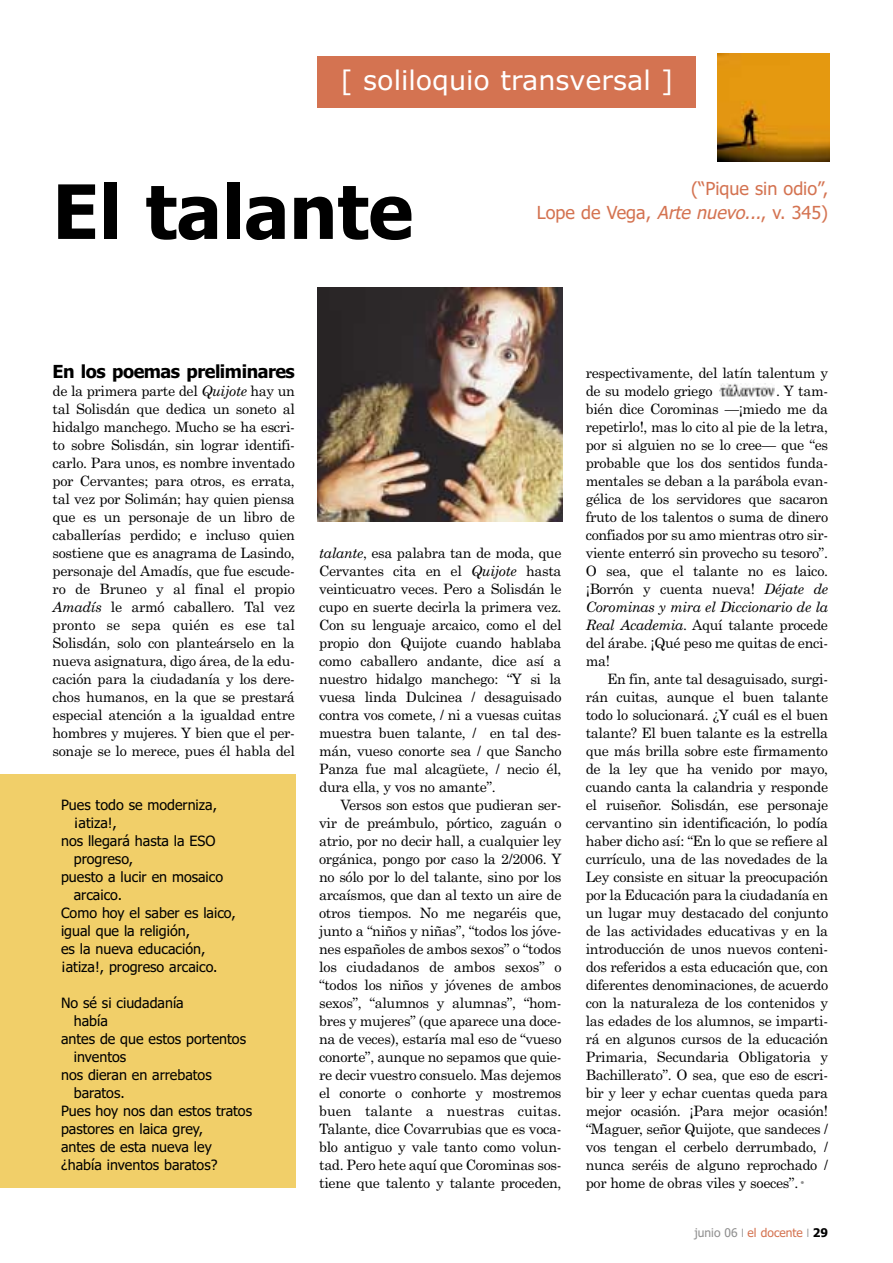
<style>
.page{position:relative;width:893px;height:1263px;background:#fff}
.page>*{position:absolute;margin:0;border:0;box-sizing:border-box;transform-origin:0 0}
.t1{font:700 75px "Tahoma";color:#000}
.t2{font:27px "Verdana";color:#fff}
.t3{font:18px/24px "Tahoma";color:#d47351;text-align:right}
.t4{font:700 18px "Tahoma";letter-spacing:-.025em;color:#000}
.t5{font:14.25px/18px "Century Schoolbook";letter-spacing:-.02em;color:#000;text-align:justify}
.t6{font:14.25px "Tahoma";color:#000}
.t7{font:12px "Tahoma";color:#d47351}
.s1{font-style:italic}
.s2{color:#8f8f8f}
.s3{font-weight:700;color:#000}
</style>
<div class="page">
<img style="left:717px;top:54px;width:112px;height:108px">
<div style="left:317px;top:56px;width:379px;height:52px;background:#d47351"></div>
<div style="left:0;top:774px;width:296px;height:414px;background:#f1cf69"></div>
<img style="left:317px;top:288px;width:246px;height:234px">
<img style="left:719px;top:384px;width:55px;height:13px">
<h2 class="t2" style="left:340px;top:69px;width:334px">[ soliloquio transversal ]</h2>
<h1 class="t1" style="left:53px;top:182px;width:362px">El talante</h1>
<p class="t3" style="left:537px;top:178px;width:293px">(“Pique sin odio”,<br>Lope de Vega, <span class="s1">Arte nuevo...</span>, v. 345)</p>
<p class="t4" style="left:53px;top:364px;width:244px">En los poemas preliminares</p>
<p class="t5" style="left:53px;top:383px;width:244px">de la primera parte del <span class="s1">Quijote</span> hay un tal Solisdán que dedica un soneto al hidalgo manchego. Mucho se ha escri&shy;to sobre Solisdán, sin lograr identifi&shy;carlo. Para unos, es nombre inventado por Cervantes; para otros, es errata, tal vez por Solimán; hay quien piensa que es un personaje de un libro de caballerías perdido; e incluso quien sostiene que es anagrama de Lasindo, personaje del Amadís, que fue escude&shy;ro de Bruneo y al final el propio <span class="s1">Amadís</span> le armó caballero. Tal vez pronto se sepa quién es ese tal Solisdán, solo con planteárselo en la nueva asignatura, digo área, de la edu&shy;cación para la ciudadanía y los dere&shy;chos humanos, en la que se prestará especial atención a la igualdad entre hombres y mujeres. Y bien que el per&shy;sonaje se lo merece, pues él habla del</p>
<p class="t6" style="left:61px;top:799px;width:157px">Pues todo se moderniza,</p>
<p class="t6" style="left:74px;top:817px;width:45px">¡atiza!,</p>
<p class="t6" style="left:61px;top:835px;width:156px">nos llegará hasta la ESO</p>
<p class="t6" style="left:74px;top:853px;width:61px">progreso,</p>
<p class="t6" style="left:61px;top:871px;width:164px">puesto a lucir en mosaico</p>
<p class="t6" style="left:74px;top:889px;width:50px">arcaico.</p>
<p class="t6" style="left:61px;top:907px;width:176px">Como hoy el saber es laico,</p>
<p class="t6" style="left:61px;top:925px;width:130px">igual que la religión,</p>
<p class="t6" style="left:61px;top:943px;width:146px">es la nueva educación,</p>
<p class="t6" style="left:61px;top:961px;width:158px">¡atiza!, progreso arcaico.</p>
<p class="t6" style="left:61px;top:997px;width:124px">No sé si ciudadanía</p>
<p class="t6" style="left:74px;top:1015px;width:36px">había</p>
<p class="t6" style="left:61px;top:1033px;width:186px">antes de que estos portentos</p>
<p class="t6" style="left:74px;top:1051px;width:54px">inventos</p>
<p class="t6" style="left:61px;top:1069px;width:152px">nos dieran en arrebatos</p>
<p class="t6" style="left:74px;top:1087px;width:52px">baratos.</p>
<p class="t6" style="left:61px;top:1105px;width:192px">Pues hoy nos dan estos tratos</p>
<p class="t6" style="left:61px;top:1123px;width:143px">pastores en laica grey,</p>
<p class="t6" style="left:61px;top:1141px;width:152px">antes de esta nueva ley</p>
<p class="t6" style="left:61px;top:1159px;width:158px">¿había inventos baratos?</p>
<p class="t5" style="left:319px;top:545px;width:244px"><span class="s1">talante</span>, esa palabra tan de moda, que Cervantes cita en el <span class="s1">Quijote</span> hasta veinticuatro veces. Pero a Solisdán le cupo en suerte decirla la primera vez.<br>Con su lenguaje arcaico, como el del propio don Quijote cuando hablaba como caballero andante, dice así a nuestro hidalgo manchego: “Y si la vuesa linda Dulcinea / desaguisado contra vos comete, / ni a vuesas cuitas muestra buen talante, / en tal des&shy;mán, vueso conorte sea / que Sancho Panza fue mal alcagüete, / necio él, dura ella, y vos no amante”.</p>
<p class="t5" style="left:319px;top:797px;width:244px;text-indent:21px">Versos son estos que pudieran ser&shy;vir de preámbulo, pórtico, zaguán o atrio, por no decir hall, a cualquier ley orgánica, pongo por caso la 2/2006. Y no sólo por lo del talante, sino por los arcaísmos, que dan al texto un aire de otros tiempos. No me negaréis que, junto a “niños y niñas”, “todos los jóve&shy;nes españoles de ambos sexos” o “todos los ciudadanos de ambos sexos” o “todos los niños y jóvenes de ambos sexos”, “alumnos y alumnas”, “hom&shy;bres y mujeres” (que aparece una doce&shy;na de veces), estaría mal eso de “vueso conorte”, aunque no sepamos que quie&shy;re decir vuestro consuelo. Mas dejemos el conorte o conhorte y mostremos buen talante a nuestras cuitas.<br>Talante, dice Covarrubias que es voca&shy;blo antiguo y vale tanto como volun&shy;tad. Pero hete aquí que Corominas sos&shy;tiene que talento y talante proceden,</p>
<p class="t5" style="left:585px;top:365px;width:244px">respectivamente, del latín talentum y de su modelo griego</p>
<p class="t5" style="left:585px;top:383px;width:244px;text-indent:190px">. Y tam&shy;bién dice Corominas —¡miedo me da repetirlo!, mas lo cito al pie de la letra, por si alguien no se lo cree— que “es probable que los dos sentidos funda&shy;mentales se deban a la parábola evan&shy;gélica de los servidores que sacaron fruto de los talentos o suma de dinero confiados por su amo mientras otro sir&shy;viente enterró sin provecho su tesoro”.<br>O sea, que el talante no es laico. ¡Borrón y cuenta nueva! <span class="s1">Déjate de Corominas y mira el Diccionario de la Real Academia</span>. Aquí talante procede del árabe. ¡Qué peso me quitas de enci&shy;ma!</p>
<p class="t5" style="left:585px;top:671px;width:244px;text-indent:21px">En fin, ante tal desaguisado, surgi&shy;rán cuitas, aunque el buen talante todo lo solucionará. ¿Y cuál es el buen talante? El buen talante es la estrella que más brilla sobre este firmamento de la ley que ha venido por mayo, cuando canta la calandria y responde el ruiseñor. Solisdán, ese personaje cervantino sin identificación, lo podía haber dicho así: “En lo que se refiere al currículo, una de las novedades de la Ley consiste en situar la preocupación por la Educación para la ciudadanía en un lugar muy destacado del conjunto de las actividades educativas y en la introducción de unos nuevos conteni&shy;dos referidos a esta educación que, con diferentes denominaciones, de acuerdo con la naturaleza de los contenidos y las edades de los alumnos, se imparti&shy;rá en algunos cursos de la educación Primaria, Secundaria Obligatoria y Bachillerato”. O sea, que eso de escri&shy;bir y leer y echar cuentas queda para mejor ocasión. ¡Para mejor ocasión! “Maguer, señor Quijote, que sandeces / vos tengan el cerbelo derrumbado, / nunca seréis de alguno reprochado / por home de obras viles y soeces”.<span class="s2">•</span></p>
<p class="t7" style="left:694px;top:1228px;width:135px"><span class="s2">junio 06</span> <span class="s2">❘</span> el docente <span class="s2">❘</span> <span class="s3">29</span></p>
</div>
